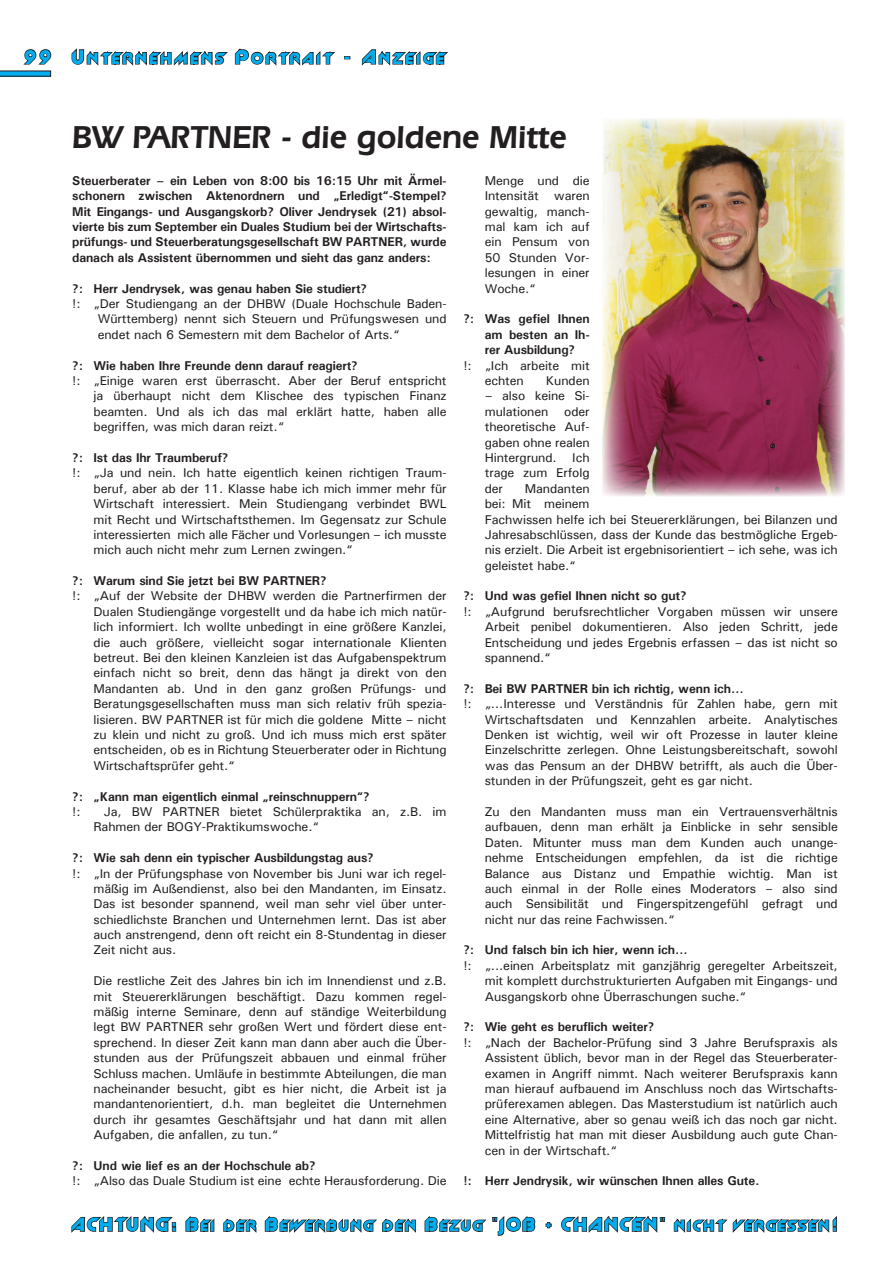
<style>
.page{position:relative;width:893px;height:1263px;background:#fff}
.page>*{position:absolute;margin:0;border:0;box-sizing:border-box;transform-origin:0 0}
._4_J___C_große_Headl{font:600 33px "Eras IT Cby BT";color:#231f20}
.t1{font:21px "Slant";letter-spacing:.14em;color:#00aeef}
.t2{font:20.25px "Slant";letter-spacing:.11em;color:#00aeef}
._1_J___C_Copytext{font:500 12.75px/15.5px "Univers";letter-spacing:-.01em;color:#231f20;text-align:justify}
._2_J___C_Vorspann{font:700 12.75px/15.5px "Univers";letter-spacing:-.01em;color:#231f20;text-align:justify}
</style>
<div class="page">
<svg style="left:23px;top:49px;width:29px;height:16px"></svg>
<svg style="left:71px;top:48px;width:264px;height:18px"></svg>
<svg style="left:344px;top:56px;width:6px;height:3px"></svg>
<svg style="left:361px;top:49px;width:87px;height:17px"></svg>
<svg style="left:71px;top:1216px;width:105px;height:17px"></svg>
<svg style="left:185px;top:1216px;width:30px;height:16px"></svg>
<svg style="left:223px;top:1218px;width:34px;height:15px"></svg>
<svg style="left:264px;top:1216px;width:152px;height:17px"></svg>
<svg style="left:424px;top:1216px;width:112px;height:20px"></svg>
<svg style="left:545px;top:1222px;width:7px;height:6px"></svg>
<svg style="left:561px;top:1216px;width:104px;height:17px"></svg>
<svg style="left:673px;top:1216px;width:164px;height:17px"></svg>
<svg style="left:0;top:71px;width:51px;height:6px"></svg>
<img style="left:602px;top:118px;width:243px;height:378px">
<h2 class="t1" style="left:24px;top:47px;width:422px">99 Unternehmens Portrait - Anzeige</h2>
<p class="_4_J___C_große_Headl" style="left:72px;top:117px;width:496px">BW PARTNER - die goldene Mitte</p>
<p class="_2_J___C_Vorspann" style="left:72px;top:172px;width:376px">Steuerberater – ein Leben von 8:00 bis 16:15 Uhr mit Ärmel&shy;schonern zwischen Aktenordnern und „Erledigt“-Stempel?<br>Mit Eingangs- und Ausgangskorb? Oliver Jendrysek (21) absol&shy;vierte bis zum September ein Duales Studium bei der Wirtschafts&shy;prüfungs- und Steuerberatungsgesellschaft BW PARTNER, wurde danach als Assistent übernommen und sieht das ganz anders:</p>
<p class="_2_J___C_Vorspann" style="left:72px;top:280px;width:296px">?: Herr Jendrysek, was genau haben Sie studiert?</p>
<p class="_1_J___C_Copytext" style="left:72px;top:296px;width:376px">!: „Der Studiengang an der DHBW (Duale Hochschule Baden-</p>
<p class="_1_J___C_Copytext" style="left:98px;top:311px;width:350px">Württemberg) nennt sich Steuern und Prüfungswesen und endet nach 6 Semestern mit dem Bachelor of Arts.“</p>
<p class="_2_J___C_Vorspann" style="left:72px;top:357px;width:287px">?: Wie haben Ihre Freunde denn darauf reagiert?</p>
<p class="_1_J___C_Copytext" style="left:94px;top:373px;width:355px;text-indent:-21px">!: „Einige waren erst überrascht. Aber der Beruf entspricht ja überhaupt nicht dem Klischee des typischen Finanz beamten. Und als ich das mal erklärt hatte, haben alle begriffen, was mich daran reizt.“</p>
<p class="_2_J___C_Vorspann" style="left:72px;top:450px;width:158px">?: Ist das Ihr Traumberuf?</p>
<p class="_1_J___C_Copytext" style="left:72px;top:465px;width:376px">!: „Ja und nein. Ich hatte eigentlich keinen richtigen Traum-</p>
<p class="_1_J___C_Copytext" style="left:94px;top:480px;width:355px">beruf, aber ab der 11. Klasse habe ich mich immer mehr für Wirtschaft interessiert. Mein Studiengang verbindet BWL mit Recht und Wirtschaftsthemen. Im Gegensatz zur Schule interessierten mich alle Fächer und Vorlesungen – ich musste mich auch nicht mehr zum Lernen zwingen.“</p>
<p class="_2_J___C_Vorspann" style="left:72px;top:573px;width:256px">?: Warum sind Sie jetzt bei BW PARTNER?</p>
<p class="_1_J___C_Copytext" style="left:94px;top:588px;width:355px;text-indent:-21px">!: „Auf der Website der DHBW werden die Partnerfirmen der Dualen Studiengänge vorgestellt und da habe ich mich natür&shy;lich informiert. Ich wollte unbedingt in eine größere Kanzlei, die auch größere, vielleicht sogar internationale Klienten betreut. Bei den kleinen Kanzleien ist das Aufgabenspektrum einfach nicht so breit, denn das hängt ja direkt von den Mandanten ab. Und in den ganz großen Prüfungs- und Beratungsgesellschaften muss man sich relativ früh spezia&shy;lisieren. BW PARTNER ist für mich die goldene Mitte – nicht zu klein und nicht zu groß. Und ich muss mich erst später entscheiden, ob es in Richtung Steuerberater oder in Richtung Wirtschaftsprüfer geht.“</p>
<p class="_2_J___C_Vorspann" style="left:72px;top:788px;width:299px">?: „Kann man eigentlich einmal „reinschnuppern“?</p>
<p class="_1_J___C_Copytext" style="left:72px;top:803px;width:10px">!:</p>
<p class="_1_J___C_Copytext" style="left:94px;top:803px;width:354px;text-indent:10px">Ja, BW PARTNER bietet Schülerpraktika an, z.B. im<br>Rahmen der BOGY-Praktikumswoche.“</p>
<p class="_2_J___C_Vorspann" style="left:72px;top:850px;width:303px">?: Wie sah denn ein typischer Ausbildungstag aus?</p>
<p class="_1_J___C_Copytext" style="left:72px;top:865px;width:376px">!: „In der Prüfungsphase von November bis Juni war ich regel-</p>
<p class="_1_J___C_Copytext" style="left:94px;top:880px;width:355px">mäßig im Außendienst, also bei den Mandanten, im Einsatz.<br>Das ist besonder spannend, weil man sehr viel über unter&shy;schiedlichste Branchen und Unternehmen lernt. Das ist aber auch anstrengend, denn oft reicht ein 8-Stundentag in dieser Zeit nicht aus.</p>
<p class="_1_J___C_Copytext" style="left:94px;top:973px;width:355px">Die restliche Zeit des Jahres bin ich im Innendienst und z.B. mit Steuererklärungen beschäftigt. Dazu kommen regel&shy;mäßig interne Seminare, denn auf ständige Weiterbildung legt BW PARTNER sehr großen Wert und fördert diese ent&shy;sprechend. In dieser Zeit kann man dann aber auch die Über&shy;stunden aus der Prüfungszeit abbauen und einmal früher Schluss machen. Umläufe in bestimmte Abteilungen, die man nacheinander besucht, gibt es hier nicht, die Arbeit ist ja mandantenorientiert, d.h. man begleitet die Unternehmen durch ihr gesamtes Geschäftsjahr und hat dann mit allen Aufgaben, die anfallen, zu tun.“</p>
<p class="_2_J___C_Vorspann" style="left:72px;top:1157px;width:245px">?: Und wie lief es an der Hochschule ab?</p>
<p class="_1_J___C_Copytext" style="left:72px;top:1173px;width:376px">!: „Also das Duale Studium ist eine echte Herausforderung. Die</p>
<p class="_1_J___C_Copytext" style="left:485px;top:172px;width:106px">Menge und die Intensität waren gewaltig, manch&shy;mal kam ich auf ein Pensum von 50 Stunden Vor&shy;lesungen in einer Woche.“</p>
<p class="_2_J___C_Vorspann" style="left:463px;top:311px;width:128px">?: Was gefiel Ihnen</p>
<p class="_2_J___C_Vorspann" style="left:485px;top:326px;width:106px">am besten an Ih&shy;rer Ausbildung?</p>
<p class="_1_J___C_Copytext" style="left:463px;top:357px;width:128px">!: „Ich arbeite mit</p>
<p class="_1_J___C_Copytext" style="left:485px;top:373px;width:41px">echten</p>
<p class="_1_J___C_Copytext" style="left:546px;top:373px;width:45px">Kunden</p>
<p class="_1_J___C_Copytext" style="left:485px;top:388px;width:106px">– also keine Si&shy;mulationen oder theoretische Auf&shy;gaben ohne realen Hintergrund. Ich trage zum Erfolg der</p>
<p class="_1_J___C_Copytext" style="left:485px;top:480px;width:355px;text-align:left;text-indent:40px">Mandanten<br>bei: Mit meinem<br>Fachwissen helfe ich bei Steuererklärungen, bei Bilanzen und Jahresabschlüssen, dass der Kunde das bestmögliche Ergeb&shy;nis erzielt. Die Arbeit ist ergebnisorientiert – ich sehe, was ich geleistet habe.“</p>
<p class="_2_J___C_Vorspann" style="left:463px;top:588px;width:225px">?: Und was gefiel Ihnen nicht so gut?</p>
<p class="_1_J___C_Copytext" style="left:485px;top:603px;width:355px;text-indent:-21px">!: „Aufgrund berufsrechtlicher Vorgaben müssen wir unsere Arbeit penibel dokumentieren. Also jeden Schritt, jede Entscheidung und jedes Ergebnis erfassen – das ist nicht so spannend.“</p>
<p class="_2_J___C_Vorspann" style="left:463px;top:680px;width:282px">?: Bei BW PARTNER bin ich richtig, wenn ich…</p>
<p class="_1_J___C_Copytext" style="left:485px;top:696px;width:355px;text-indent:-21px">!: „…Interesse und Verständnis für Zahlen habe, gern mit Wirtschaftsdaten und Kennzahlen arbeite. Analytisches Denken ist wichtig, weil wir oft Prozesse in lauter kleine Einzelschritte zerlegen. Ohne Leistungsbereitschaft, sowohl was das Pensum an der DHBW betrifft, als auch die Über&shy;stunden in der Prüfungszeit, geht es gar nicht.</p>
<p class="_1_J___C_Copytext" style="left:485px;top:803px;width:355px">Zu den Mandanten muss man ein Vertrauensverhältnis aufbauen, denn man erhält ja Einblicke in sehr sensible Daten. Mitunter muss man dem Kunden auch unange&shy;nehme Entscheidungen empfehlen, da ist die richtige Balance aus Distanz und Empathie wichtig. Man ist auch einmal in der Rolle eines Moderators – also sind auch Sensibilität und Fingerspitzengefühl gefragt und nicht nur das reine Fachwissen.“</p>
<p class="_2_J___C_Vorspann" style="left:463px;top:942px;width:226px">?: Und falsch bin ich hier, wenn ich…</p>
<p class="_1_J___C_Copytext" style="left:485px;top:957px;width:355px;text-indent:-21px">!: „...einen Arbeitsplatz mit ganzjährig geregelter Arbeitszeit, mit komplett durchstrukturierten Aufgaben mit Eingangs- und Ausgangskorb ohne Überraschungen suche.“</p>
<p class="_2_J___C_Vorspann" style="left:463px;top:1019px;width:192px">?: Wie geht es beruflich weiter?</p>
<p class="_1_J___C_Copytext" style="left:463px;top:1034px;width:376px">!: „Nach der Bachelor-Prüfung sind 3 Jahre Berufspraxis als</p>
<p class="_1_J___C_Copytext" style="left:485px;top:1050px;width:355px">Assistent üblich, bevor man in der Regel das Steuerberater&shy;examen in Angriff nimmt. Nach weiterer Berufspraxis kann man hierauf aufbauend im Anschluss noch das Wirtschafts&shy;prüferexamen ablegen. Das Masterstudium ist natürlich auch eine Alternative, aber so genau weiß ich das noch gar nicht.<br>Mittelfristig hat man mit dieser Ausbildung auch gute Chan&shy;cen in der Wirtschaft.“</p>
<p class="_2_J___C_Vorspann" style="left:463px;top:1173px;width:297px">!: Herr Jendrysik, wir wünschen Ihnen alles Gute.</p>
<h3 class="t2" style="left:72px;top:1214px;width:767px">ACHTUNG: Bei der Bewerbung den Bezug "JOB + CHANCEN" nicht vergessen!</h3>
</div>
